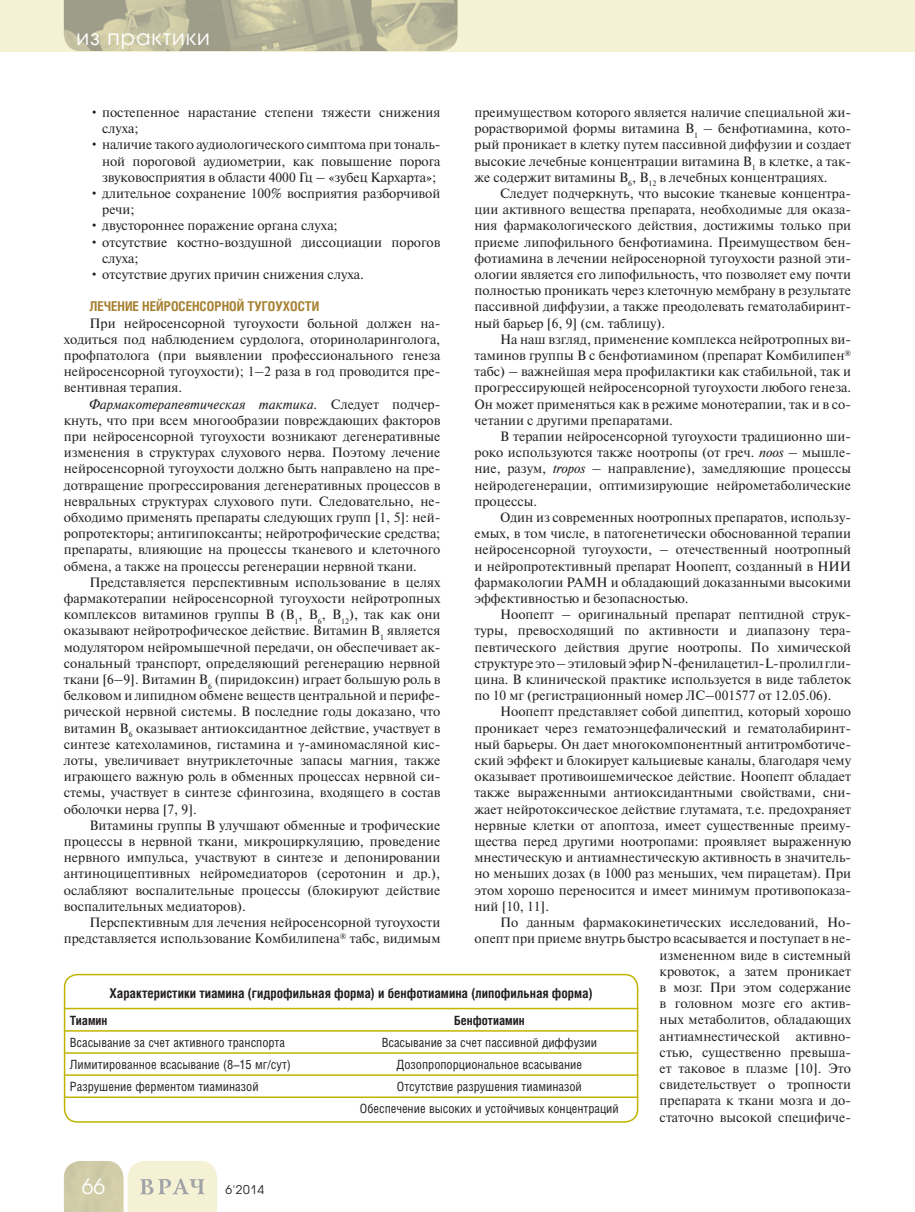
<style>
.page{position:relative;width:915px;height:1212px;background:#fff}
.page>*{position:absolute;margin:0;border:0;box-sizing:border-box;transform-origin:0 0}
.t1{font:21px "Avant Garde Gothic C";letter-spacing:.05em;color:#fff}
.t2{font:13.5px/16.2px "Newton C";color:#231f20;text-align:justify}
.t3{font:700 13.5px "Helios Cond";color:#231f20}
.t4{font:700 13.5px "Helios Cond";color:#a78131}
.t5{font:12.75px/22px "Helios Cond";color:#231f20;text-align:center}
.t6{font:700 12.75px "Helios Cond";color:#231f20}
.t7{font:12px "Avant Garde Gothic C";color:#231f20}
.s1{font-style:italic}
.s2{font-family:"Times New Roman"}
</style>
<div class="page">
<div style="left:0;top:0;width:914px;height:51px;background:#f5f1d5"></div>
<svg style="left:64px;top:1161px;width:153px;height:51px;background:#e3e0c3"></svg>
<img style="left:64px;top:0;width:393px;height:51px">
<div style="left:64px;top:974px;width:574px;height:149px;border:2px solid #c1b400;border-radius:13px"></div>
<hr style="left:64px;top:1008px;width:574px;height:1px;background:#c1b400">
<hr style="left:64px;top:1030px;width:574px;height:1px;background:#c1b400">
<hr style="left:64px;top:1052px;width:574px;height:2px;background:#c1b400">
<hr style="left:64px;top:1074px;width:574px;height:2px;background:#c1b400">
<hr style="left:64px;top:1096px;width:574px;height:2px;background:#c1b400">
<h1 class="t1" style="left:77px;top:27px;width:135px">из практики</h1>
<p class="t2" style="left:474px;top:106px;width:378px">преимуществом которого является наличие специальной жи&shy;рорастворимой формы витамина В<sub>1</sub> – бенфотиамина, кото&shy;рый проникает в клетку путем пассивной диффузии и создает высокие лечебные концентрации витамина В<sub>1</sub> в клетке, а так&shy;же содержит витамины В<sub>6</sub>, В<sub>12</sub> в лечебных концентрациях.</p>
<p class="t2" style="left:474px;top:187px;width:378px;text-indent:26px">Следует подчеркнуть, что высокие тканевые концентра&shy;ции активного вещества препарата, необходимые для оказа&shy;ния фармакологического действия, достижимы только при приеме липофильного бенфотиамина. Преимуществом бен&shy;фотиамина в лечении нейросенорной тугоухости разной эти&shy;ологии является его липофильность, что позволяет ему почти полностью проникать через клеточную мембрану в результате пассивной диффузии, а также преодолевать гематолабиринт&shy;ный барьер [6, 9] (см. таблицу).</p>
<p class="t2" style="left:474px;top:332px;width:378px;text-indent:26px">На наш взгляд, применение комплекса нейротропных ви&shy;таминов группы В с бенфотиамином (препарат Комбилипен<sup>® </sup>табс) – важнейшая мера профилактики как стабильной, так и прогрессирующей нейросенсорной тугоухости любого генеза.<br>Он может применяться как в режиме монотерапии, так и в со&shy;четании с другими препаратами.</p>
<p class="t2" style="left:474px;top:430px;width:378px;text-indent:26px">В терапии нейросенсорной тугоухости традиционно ши&shy;роко используются также ноотропы (от греч. <span class="s1">noos</span> – мышле&shy;ние, разум, <span class="s1">tropos</span> – направление), замедляющие процессы нейродегенерации, оптимизирующие нейрометаболические процессы.</p>
<p class="t2" style="left:474px;top:511px;width:378px;text-indent:26px">Один из современных ноотропных препаратов, использу&shy;емых, в том числе, в патогенетически обоснованной терапии нейросенсорной тугоухости, – отечественный ноотропный и нейропротективный препарат Ноопепт, созданный в НИИ фармакологии РАМН и обладающий доказанными высокими эффективностью и безопасностью.</p>
<p class="t2" style="left:474px;top:608px;width:378px;text-indent:26px">Ноопепт – оригинальный препарат пептидной струк&shy;туры, превосходящий по активности и диапазону тера&shy;певтического действия другие ноотропы. По химической структуре это – этиловый эфир N-фенилацетил-L-пролил гли&shy;цина. В клинической практике используется в виде таблеток по 10 мг (регистрационный номер ЛС–001577 от 12.05.06).</p>
<p class="t2" style="left:474px;top:705px;width:378px;text-indent:26px">Ноопепт представляет собой дипептид, который хорошо проникает через гематоэнцефалический и гематолабиринт&shy;ный барьеры. Он дает многокомпонентный антитромботиче&shy;ский эффект и блокирует кальциевые каналы, благодаря чему оказывает противоишемическое действие. Ноопепт обладает также выраженными антиоксидантными свойствами, сни&shy;жает нейротоксическое действие глутамата, т.е. предохраняет нервные клетки от апоптоза, имеет существенные преиму&shy;щества перед другими ноотропами: проявляет выраженную мнестическую и антиамнестическую активность в значитель&shy;но меньших дозах (в 1000 раз меньших, чем пирацетам). При этом хорошо переносится и имеет минимум противопоказа&shy;ний [10, 11].</p>
<p class="t2" style="left:474px;top:916px;width:378px;text-align:right">По данным фармакокинетических исследований, Но&shy;опепт при приеме внутрь быстро всасывается и поступает в не&shy;измененном виде в системный<br>кровоток, а затем проникает<br>в мозг. При этом содержание<br>в головном мозге его актив-<br>ных метаболитов, обладающих<br>антиамнестической активно-<br>стью, существенно превыша-<br>ет таковое в плазме [10]. Это<br>свидетельствует о тропности<br>препарата к ткани мозга и до-<br>статочно высокой специфиче-</p>
<p class="t2" style="left:102px;top:106px;width:340px;text-indent:-13px">• постепенное нарастание степени тяжести снижения слуха;</p>
<p class="t2" style="left:102px;top:138px;width:340px;text-indent:-13px">• наличие такого аудиологического симптома при тональ&shy;ной пороговой аудиометрии, как повышение порога звуковосприятия в области 4000 Гц – «зубец Кархарта»;</p>
<p class="t2" style="left:102px;top:187px;width:340px;text-indent:-13px">• длительное сохранение 100% восприятия разборчивой речи;</p>
<p class="t2" style="left:89px;top:219px;width:250px">• двустороннее поражение органа слуха;</p>
<p class="t2" style="left:102px;top:235px;width:340px;text-indent:-13px">• отсутствие костно-воздушной диссоциации порогов слуха;</p>
<p class="t2" style="left:89px;top:268px;width:276px">• отсутствие других причин снижения слуха.</p>
<p class="t4" style="left:89px;top:301px;width:231px">ЛЕЧЕНИЕ НЕЙРОСЕНСОРНОЙ ТУГОУХОСТИ</p>
<p class="t2" style="left:64px;top:316px;width:378px;text-indent:26px">При нейросенсорной тугоухости больной должен на&shy;ходиться под наблюдением сурдолога, оториноларинголога, профпатолога (при выявлении профессионального генеза нейросенсорной тугоухости); 1–2 раза в год проводится пре&shy;вентивная терапия.</p>
<p class="t2" style="left:64px;top:397px;width:378px;text-indent:26px"><span class="s1">Фармакотерапевтическая тактика.</span> Следует подчер&shy;кнуть, что при всем многообразии повреждающих факторов при нейросенсорной тугоухости возникают дегенеративные изменения в структурах слухового нерва. Поэтому лечение нейросенсорной тугоухости должно быть направлено на пре&shy;дотвращение прогрессирования дегенеративных процессов в невральных структурах слухового пути. Следовательно, не&shy;обходимо применять препараты следующих групп [1, 5]: ней&shy;ропротекторы; антигипоксанты; нейротрофические средства; препараты, влияющие на процессы тканевого и клеточного обмена, а также на процессы регенерации нервной ткани.</p>
<p class="t2" style="left:64px;top:575px;width:378px;text-indent:26px">Представляется перспективным использование в целях фармакотерапии нейросенсорной тугоухости нейротропных комплексов витаминов группы В (В<sub>1</sub>, В<sub>6</sub>, В<sub>12</sub>), так как они оказывают нейротрофическое действие. Витамин В<sub>1</sub> является модулятором нейромышечной передачи, он обеспечивает ак&shy;сональный транспорт, определяющий регенерацию нервной ткани [6–9]. Витамин В<sub>6</sub> (пиридоксин) играет большую роль в белковом и липидном обмене веществ центральной и перифе&shy;рической нервной системы. В последние годы доказано, что витамин В<sub>6</sub> оказывает антиоксидантное действие, участвует в синтезе катехоламинов, гистамина и <span class="s2">γ</span>-аминомасляной кис&shy;лоты, увеличивает внутриклеточные запасы магния, также играющего важную роль в обменных процессах нервной си&shy;стемы, участвует в синтезе сфингозина, входящего в состав оболочки нерва [7, 9].</p>
<p class="t2" style="left:64px;top:818px;width:378px;text-indent:26px">Витамины группы В улучшают обменные и трофические процессы в нервной ткани, микроциркуляцию, проведение нервного импульса, участвуют в синтезе и депонировании антиноцицептивных нейромедиаторов (серотонин и др.), ослабляют воспалительные процессы (блокируют действие воспалительных медиаторов).</p>
<p class="t2" style="left:64px;top:916px;width:378px;text-align:right">Перспективным для лечения нейросенсорной тугоухости представляется использование Комбилипена<sup>®</sup> табс, видимым</p>
<p class="t3" style="left:109px;top:987px;width:484px">Характеристики тиамина (гидрофильная форма) и бенфотиамина (липофильная форма)</p>
<p class="t6" style="left:70px;top:1015px;width:39px">Тиамин</p>
<p class="t6" style="left:454px;top:1015px;width:72px">Бенфотиамин</p>
<p class="t5" style="left:70px;top:1033px;width:217px">Всасывание за счет активного транспорта</p>
<p class="t5" style="left:381px;top:1033px;width:217px">Всасывание за счет пассивной диффузии</p>
<p class="t5" style="left:70px;top:1055px;width:223px">Лимитированное всасывание (8–15 мг/сут)</p>
<p class="t5" style="left:396px;top:1055px;width:187px">Дозопропорциональное всасывание</p>
<p class="t5" style="left:70px;top:1077px;width:190px">Разрушение ферментом тиаминазой</p>
<p class="t5" style="left:360px;top:1077px;width:260px">Отсутствие разрушения тиаминазой<br>Обеспечение высоких и устойчивых концентраций</p>
<h1 class="t1" style="left:82px;top:1177px;width:25px">66</h1>
<p class="t7" style="left:225px;top:1184px;width:40px">6'2014</p>
</div>
